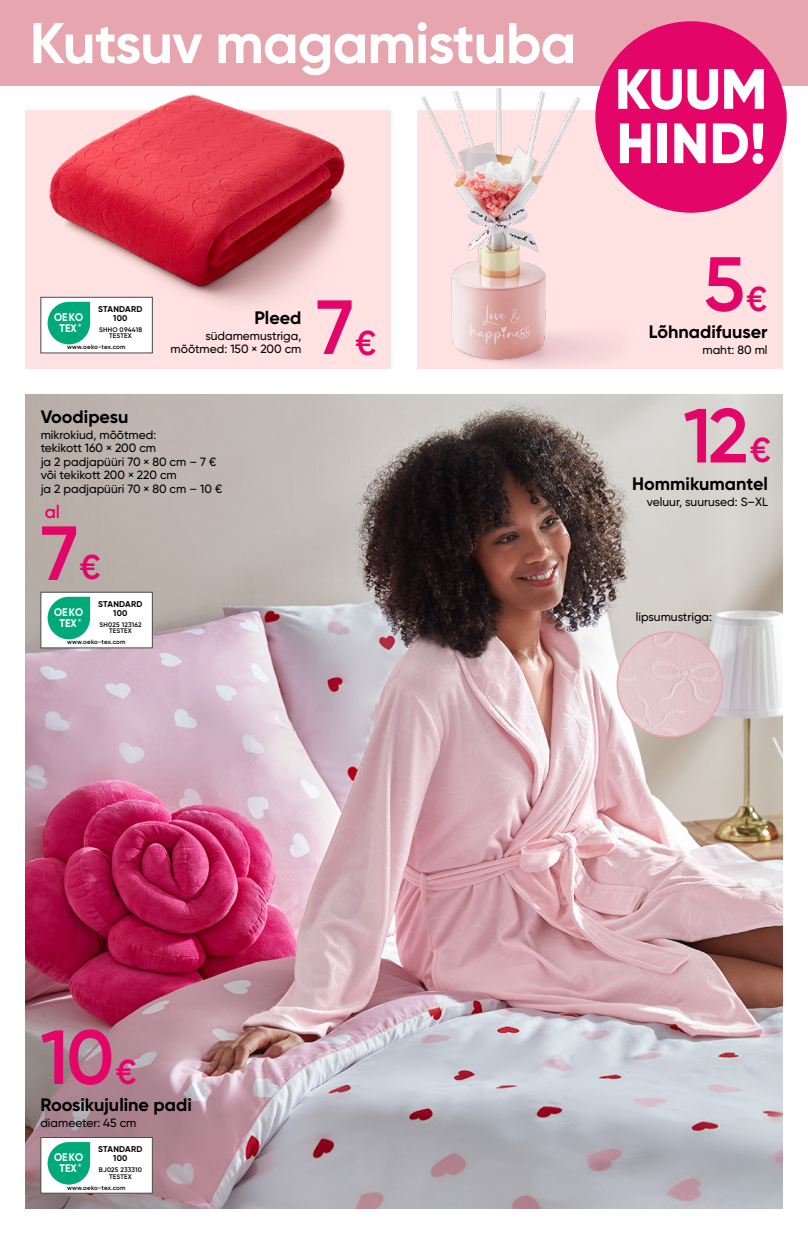
<style>
.page{position:relative;width:808px;height:1234px;background:#fff}
.page>*{position:absolute;margin:0;border:0;box-sizing:border-box;transform-origin:0 0}
.t1{font:600 76.5px/151.5px "Gilroy";color:#e30567}
.t2{font:700 57px "Gilroy";letter-spacing:-.015em;color:#fff}
.t3{font:800 56.7px/54.3px "Gilroy";color:#fff}
.t4{font:700 18px "Gilroy";color:#000}
.t5{font:600 18px "Gilroy";color:#e30567}
.t6{font:500 12px/13.5px "Gilroy";color:#000;text-align:right}
.t7{font:700 11.1px/10.9px "Gilroy";color:#fff;text-align:center;scale:.92 1}
.t8{font:700 8.4px/8.7px "Gilroy";letter-spacing:.03em;color:#000;text-align:center}
.t9{font:600 6.6px/6.6px "Gilroy";letter-spacing:.03em;color:#000;text-align:center}
.t10{font:600 6.3px "Gilroy";letter-spacing:.03em;color:#000}
.t11{font:700 4.95px "Gilroy";color:#fff}
.s1{font-size:34.5px}
</style>
<div class="page">
<div style="left:0;top:0;width:808px;height:85px;background:#e7a5af"></div>
<img style="left:26px;top:394px;width:756px;height:814px">
<div style="left:417px;top:111px;width:365px;height:258px;background:#ffe2e1"></div>
<div style="left:26px;top:111px;width:365px;height:258px;background:#ffe2e1"></div>
<img style="left:38px;top:85px;width:315px;height:220px">
<img style="left:417px;top:85px;width:177px;height:281px">
<div style="left:595px;top:21px;width:192px;height:192px;background:#e30567;border-radius:50%"></div>
<img style="left:617px;top:632px;width:105px;height:104px;border-radius:52px">
<div style="left:617px;top:631px;width:106px;height:106px;border:2px solid #e7a5af;border-radius:50%"></div>
<div style="left:40px;top:297px;width:113px;height:56px;background:#fff;border:1px solid #4a4a49"></div>
<div style="left:48px;top:302px;width:42px;height:42px;background:#00a97a;border-radius:21px"></div>
<div style="left:40px;top:591px;width:113px;height:57px;background:#fff;border:1px solid #4a4a49"></div>
<div style="left:48px;top:596px;width:42px;height:43px;background:#00a97a;border-radius:21px"></div>
<div style="left:40px;top:1136px;width:113px;height:57px;background:#fff;border:1px solid #4a4a49"></div>
<div style="left:48px;top:1141px;width:42px;height:43px;background:#00a97a;border-radius:21px"></div>
<h2 class="t2" style="left:30px;top:7px;width:548px">Kutsuv magamistuba</h2>
<p class="t8" style="left:98px;top:305px;width:46px">STANDARD<br>100</p>
<p class="t9" style="left:99px;top:326px;width:44px">SHHO 094418<br>TESTEX</p>
<p class="t10" style="left:67px;top:343px;width:60px">www.oeko-tex.com</p>
<p class="t7" style="left:54px;top:311px;width:33px">OEKO<br>TEX</p>
<p class="t11" style="left:78px;top:322px;width:5px">®</p>
<h3 class="t4" style="left:254px;top:306px;width:49px">Pleed</h3>
<p class="t6" style="left:171px;top:328px;width:132px">südamemustriga, mõõtmed: 150 × 200 cm</p>
<h1 class="t1" style="left:316px;top:251px;width:61px">7<span class="s1">€</span></h1>
<h3 class="t4" style="left:41px;top:405px;width:89px">Voodipesu</h3>
<p class="t6" style="left:41px;top:428px;width:183px;text-align:left">mikrokiud, mõõtmed:<br>tekikott 160 × 200 cm<br>ja 2 padjapüüri 70 × 80 cm – 7 € või tekikott 200 × 220 cm<br>ja 2 padjapüüri 70 × 80 cm – 10 €</p>
<h3 class="t5" style="left:45px;top:500px;width:17px">al</h3>
<h1 class="t1" style="left:41px;top:476px;width:61px">7<span class="s1">€</span></h1>
<p class="t8" style="left:98px;top:599px;width:46px">STANDARD<br>100</p>
<p class="t9" style="left:100px;top:621px;width:44px">SH025 123162<br>TESTEX</p>
<p class="t10" style="left:67px;top:638px;width:60px">www.oeko-tex.com</p>
<p class="t7" style="left:54px;top:606px;width:33px">OEKO<br>TEX</p>
<p class="t11" style="left:78px;top:617px;width:5px">®</p>
<h3 class="t3" style="left:615px;top:61px;width:154px">KUUM<br>HIND!</h3>
<h1 class="t1" style="left:683px;top:207px;width:89px">5<span class="s1">€<br></span>12<span class="s1">€</span></h1>
<h3 class="t4" style="left:649px;top:321px;width:120px">Lõhnadifuuser</h3>
<p class="t6" style="left:702px;top:343px;width:67px">maht: 80 ml</p>
<h3 class="t4" style="left:632px;top:472px;width:137px">Hommikumantel</h3>
<p class="t6" style="left:647px;top:494px;width:123px">veluur, suurused: S–XL</p>
<p class="t6" style="left:636px;top:609px;width:78px">lipsumustriga:</p>
<h1 class="t1" style="left:40px;top:980px;width:98px">10<span class="s1">€</span></h1>
<h3 class="t4" style="left:40px;top:1093px;width:153px">Roosikujuline padi</h3>
<p class="t6" style="left:40px;top:1115px;width:98px">diameeter: 45 cm</p>
<p class="t8" style="left:98px;top:1144px;width:46px">STANDARD<br>100</p>
<p class="t9" style="left:99px;top:1165px;width:45px">BJ025 233310<br>TESTEX</p>
<p class="t10" style="left:67px;top:1183px;width:60px">www.oeko-tex.com</p>
<p class="t7" style="left:54px;top:1151px;width:33px">OEKO<br>TEX</p>
<p class="t11" style="left:78px;top:1162px;width:5px">®</p>
</div>
